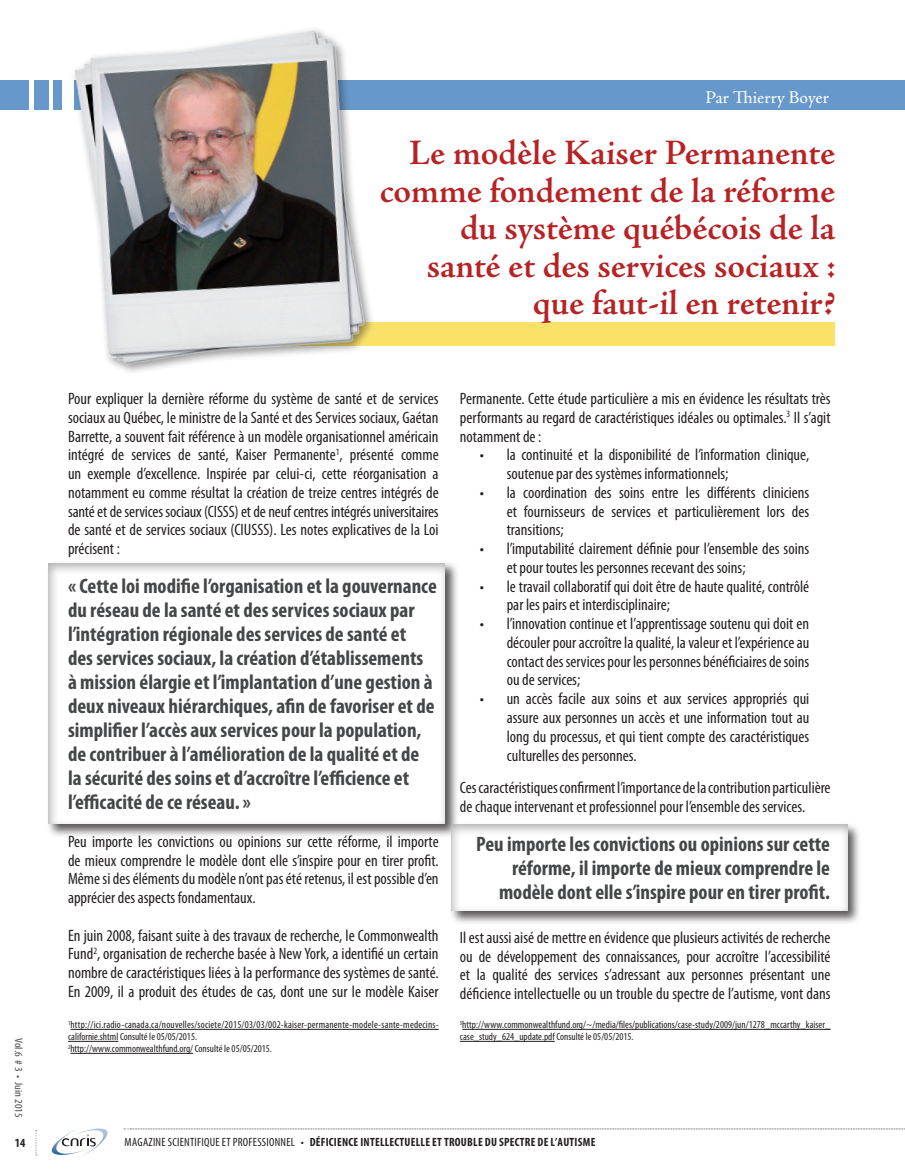
<style>
.page{position:relative;width:905px;height:1175px;background:#fff}
.page>*{position:absolute;margin:0;border:0;box-sizing:border-box;transform-origin:0 0}
.Gros_titre{font:600 36px/37.5px "Adobe Jenson Pro";letter-spacing:-.005em;color:#b72224;text-align:right}
.Sous-titres{font:700 condensed 21px/24px "Myriad Pro";color:#454647;text-align:right}
.t1{font:18px "Adobe Jenson Pro";letter-spacing:-.005em;color:#fff}
.texte{font:condensed 16.5px/18.8px "Myriad Pro";color:#231f20;text-align:justify}
.t2{font:700 condensed 12.45px "Myriad Pro";color:#231f20}
.t3{font:700 condensed 12px "Myriad Pro";letter-spacing:.02em;color:#231f20}
.t4{font:condensed 10.8px "Myriad Pro";color:#4b4c4d;scale:1.11 1}
.texte-2{font:condensed 10.5px/12px "Myriad Pro";letter-spacing:.005em;color:#231f20}
.s1{font-weight:400}
</style>
<div class="page">
<svg style="left:52px;top:1128px;width:56px;height:27px"></svg>
<svg style="left:36px;top:1130px;width:1px;height:25px"></svg>
<svg style="left:124px;top:1128px;width:781px;height:1px"></svg>
<div style="left:74px;top:81px;width:830px;height:29px;background:#6698cc"></div>
<div style="left:34px;top:81px;width:14px;height:29px;background:#6698cc"></div>
<div style="left:0;top:81px;width:29px;height:29px;background:#6698cc"></div>
<div style="left:125px;top:321px;width:710px;height:24px;background:#fae26a"></div>
<div style="left:46px;top:560px;width:413px;height:277px;background:#231f20;opacity:.75"></div>
<div style="left:43px;top:553px;width:404px;height:272px;background:#fff"></div>
<div style="left:448px;top:822px;width:413px;height:102px;background:#231f20;opacity:.75"></div>
<div style="left:445px;top:814px;width:404px;height:96px;background:#231f20;opacity:.37"></div>
<img style="left:53px;top:29px;width:327px;height:343px">
<hr style="left:71px;top:1029px;width:367px;height:1px;background:#231f20">
<hr style="left:68px;top:1041px;width:50px;height:1px;background:#231f20">
<hr style="left:70px;top:1053px;width:123px;height:1px;background:#231f20">
<hr style="left:462px;top:1029px;width:368px;height:1px;background:#231f20">
<hr style="left:460px;top:1041px;width:95px;height:1px;background:#231f20">
<p class="t4" style="left:25px;top:1038px;width:73px;rotate:90deg">Vol.6 # 3 • Juin 2015</p>
<p class="t2" style="left:15px;top:1134px;width:12px">14</p>
<p class="t1" style="left:705px;top:87px;width:125px">Par Thierry Boyer</p>
<p class="Gros_titre" style="left:380px;top:135px;width:457px">Le modèle Kaiser Permanente comme fondement de la réforme du système québécois de la santé et des services sociaux : que faut-il en retenir?</p>
<p class="texte" style="left:68px;top:389px;width:372px">Pour expliquer la dernière réforme du système de santé et de services sociaux au Québec, le ministre de la Santé et des Services sociaux, Gaétan Barrette, a souvent fait référence à un modèle organisationnel américain intégré de services de santé, Kaiser Permanente<sup>1</sup>, présenté comme un exemple d’excellence. Inspirée par celui-ci, cette réorganisation a notamment eu comme résultat la création de treize centres intégrés de santé et de services sociaux (CISSS) et de neuf centres intégrés universitaires de santé et de services sociaux (CIUSSS). Les notes explicatives de la Loi précisent :</p>
<p class="Sous-titres" style="left:68px;top:574px;width:370px;text-align:left">« Cette loi modifie l’organisation et la gouvernance du réseau de la santé et des services sociaux par l’intégration régionale des services de santé et<br>des services sociaux, la création d’établissements à mission élargie et l’implantation d’une gestion à deux niveaux hiérarchiques, afin de favoriser et de simplifier l’accès aux services pour la population, de contribuer à l’amélioration de la qualité et de la sécurité des soins et d’accroître l’efficience et l’efficacité de ce réseau. »</p>
<p class="texte" style="left:68px;top:831px;width:372px">Peu importe les convictions ou opinions sur cette réforme, il importe de mieux comprendre le modèle dont elle s’inspire pour en tirer profit.<br>Même si des éléments du modèle n’ont pas été retenus, il est possible d’en apprécier des aspects fondamentaux.</p>
<p class="texte" style="left:68px;top:925px;width:372px">En juin 2008, faisant suite à des travaux de recherche, le Commonwealth Fund<sup>2</sup>, organisation de recherche basée à New York, a identifié un certain nombre de caractéristiques liées à la performance des systèmes de santé.<br>En 2009, il a produit des études de cas, dont une sur le modèle Kaiser</p>
<p class="texte-2" style="left:68px;top:1018px;width:372px"><sup>1</sup>http://ici.radio-canada.ca/nouvelles/societe/2015/03/03/002-kaiser-permanente-modele-sante-medecins&shy;californie.shtml Consulté le 05/05/2015.</p>
<p class="texte-2" style="left:68px;top:1042px;width:205px"><sup>2</sup>http://www.commonwealthfund.org/ Consulté le 05/05/2015.</p>
<p class="texte" style="left:460px;top:389px;width:372px">Permanente. Cette étude particulière a mis en évidence les résultats très performants au regard de caractéristiques idéales ou optimales.<sup>3</sup> Il s’agit notamment de :</p>
<p class="texte" style="left:506px;top:445px;width:304px;text-indent:-27px">• la continuité et la disponibilité de l’information clinique, soutenue par des systèmes informationnels;</p>
<p class="texte" style="left:506px;top:483px;width:304px;text-indent:-27px">• la coordination des soins entre les différents cliniciens et fournisseurs de services et particulièrement lors des transitions;</p>
<p class="texte" style="left:506px;top:539px;width:304px;text-indent:-27px">• l’imputabilité clairement définie pour l’ensemble des soins et pour toutes les personnes recevant des soins;</p>
<p class="texte" style="left:506px;top:576px;width:304px;text-indent:-27px">• le travail collaboratif qui doit être de haute qualité, contrôlé par les pairs et interdisciplinaire;</p>
<p class="texte" style="left:506px;top:614px;width:304px;text-indent:-27px">• l’innovation continue et l’apprentissage soutenu qui doit en découler pour accroître la qualité, la valeur et l’expérience au contact des services pour les personnes bénéficiaires de soins ou de services;</p>
<p class="texte" style="left:506px;top:689px;width:304px;text-indent:-27px">• un accès facile aux soins et aux services appropriés qui assure aux personnes un accès et une information tout au long du processus, et qui tient compte des caractéristiques culturelles des personnes.</p>
<p class="texte" style="left:460px;top:777px;width:372px">Ces caractéristiques confirment l’importance de la contribution particulière de chaque intervenant et professionnel pour l’ensemble des services.</p>
<p class="Sous-titres" style="left:476px;top:831px;width:355px">Peu importe les convictions ou opinions sur cette réforme, il importe de mieux comprendre le modèle dont elle s’inspire pour en tirer profit.</p>
<p class="texte" style="left:460px;top:927px;width:372px">Il est aussi aisé de mettre en évidence que plusieurs activités de recherche ou de développement des connaissances, pour accroître l’accessibilité et la qualité des services s’adressant aux personnes présentant une déficience intellectuelle ou un trouble du spectre de l’autisme, vont dans</p>
<p class="texte-2" style="left:460px;top:1018px;width:372px"><sup>3</sup>http://www.commonwealthfund.org/~/media/files/publications/case-study/2009/jun/1278_mccarthy_kaiser_ case_study_624_update.pdf Consulté le 05/05/2015.</p>
<p class="t3" style="left:125px;top:1134px;width:472px"><span class="s1">MAGAZINE SCIENTIFIQUE ET PROFESSIONNEL •</span> DÉFICIENCE INTELLECTUELLE ET TROUBLE DU SPECTRE DE L’AUTISME</p>
</div>
